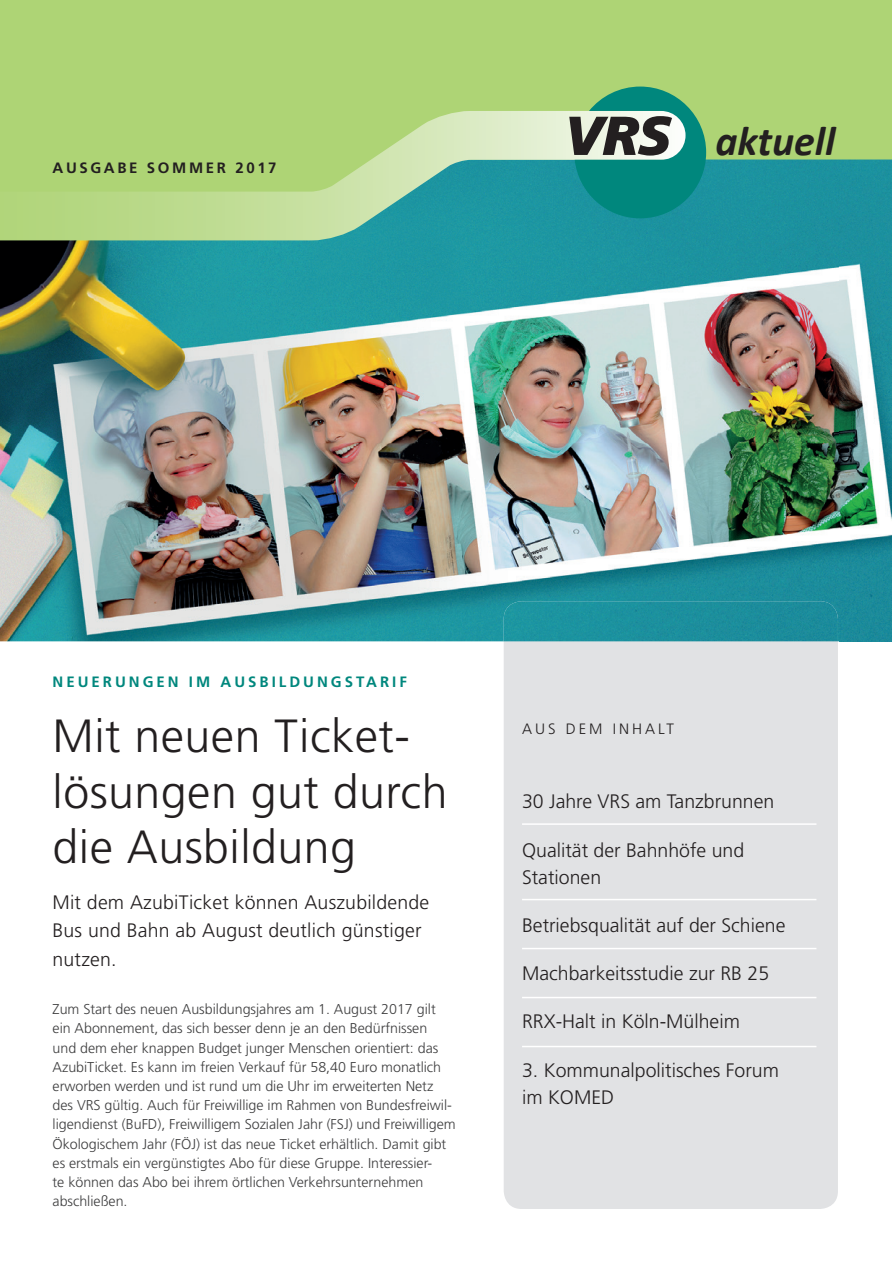
<style>
.page{position:relative;width:892px;height:1263px;background:#fff}
.page>*{position:absolute;margin:0;border:0;box-sizing:border-box;transform-origin:0 0}
.t1{font:300 46.5px/55.5px "Frutiger LT Std";letter-spacing:.01em;color:#231f20}
.t2{font:italic 700 42px "Calibri";color:#231f20}
.t3{font:300 19.5px/27px "Frutiger LT Std";color:#231f20}
.t4{font:700 15px "Frutiger LT Std";letter-spacing:.2em;color:#00877d}
.t5{font:700 15px "Frutiger LT Std";letter-spacing:.175em;color:#231f20}
.t6{font:300 15px "Frutiger LT Std";letter-spacing:.2em;color:#231f20}
.t7{font:300 14.25px/19.2px "Frutiger LT Std";color:#3e3e3f}
</style>
<div class="page">
<div style="left:503px;top:601px;width:334px;height:608px;background:#e1e2e4;border-radius:18px"></div>
<img style="left:0;top:212px;width:891px;height:429px">
<div style="left:503px;top:601px;width:334px;height:40px;background:#1c909e"></div>
<hr style="left:522px;top:1046px;width:294px;height:1px;background:#fff">
<hr style="left:522px;top:997px;width:294px;height:1px;background:#fff">
<hr style="left:522px;top:823px;width:294px;height:2px;background:#fff">
<hr style="left:522px;top:899px;width:294px;height:1px;background:#fff">
<hr style="left:522px;top:948px;width:294px;height:1px;background:#fff">
<svg style="left:0;top:0;width:891px;height:212px;background:#a1ce78"></svg>
<svg style="left:0;top:86px;width:737px;height:193px;background:#7cbc8c"></svg>
<svg style="left:569px;top:87px;width:137px;height:131px;background:#409485"></svg>
<p class="t5" style="left:53px;top:159px;width:225px">AUSGABE SOMMER 2017</p>
<h2 class="t2" style="left:715px;top:114px;width:122px">aktuell</h2>
<p class="t4" style="left:53px;top:673px;width:356px">NEUERUNGEN IM AUSBILDUNGSTARIF</p>
<h1 class="t1" style="left:53px;top:709px;width:396px">Mit neuen Ticket&shy;lösungen gut durch die Ausbildung</h1>
<h3 class="t3" style="left:53px;top:888px;width:378px;line-height:28.8px">Mit dem AzubiTicket können Auszubildende<br>Bus und Bahn ab August deutlich günstiger nutzen.</h3>
<p class="t7" style="left:53px;top:1000px;width:404px">Zum Start des neuen Ausbildungsjahres am 1. August 2017 gilt ein Abonnement, das sich besser denn je an den Bedürfnissen<br>und dem eher knappen Budget junger Menschen orientiert: das AzubiTicket. Es kann im freien Verkauf für 58,40 Euro monatlich erworben werden und ist rund um die Uhr im erweiterten Netz des VRS gültig. Auch für Freiwillige im Rahmen von Bundesfreiwil&shy;ligendienst (BuFD), Freiwilligem Sozialen Jahr (FSJ) und Freiwilligem Ökologischem Jahr (FÖJ) ist das neue Ticket erhältlich. Damit gibt es erstmals ein vergünstigtes Abo für diese Gruppe. Interessier-<br>te können das Abo bei ihrem örtlichen Verkehrsunternehmen abschließen.</p>
<p class="t6" style="left:522px;top:720px;width:153px">AUS DEM INHALT</p>
<h3 class="t3" style="left:522px;top:788px;width:254px">30 Jahre VRS am Tanzbrunnen</h3>
<h3 class="t3" style="left:522px;top:836px;width:224px">Qualität der Bahnhöfe und<br>Stationen</h3>
<h3 class="t3" style="left:522px;top:912px;width:265px">Betriebsqualität auf der Schiene</h3>
<h3 class="t3" style="left:522px;top:960px;width:249px">Machbarkeitsstudie zur RB 25</h3>
<h3 class="t3" style="left:522px;top:1008px;width:219px">RRX-Halt in Köln-Mülheim</h3>
<h3 class="t3" style="left:522px;top:1057px;width:258px">3. Kommunalpolitisches Forum im KOMED</h3>
</div>
